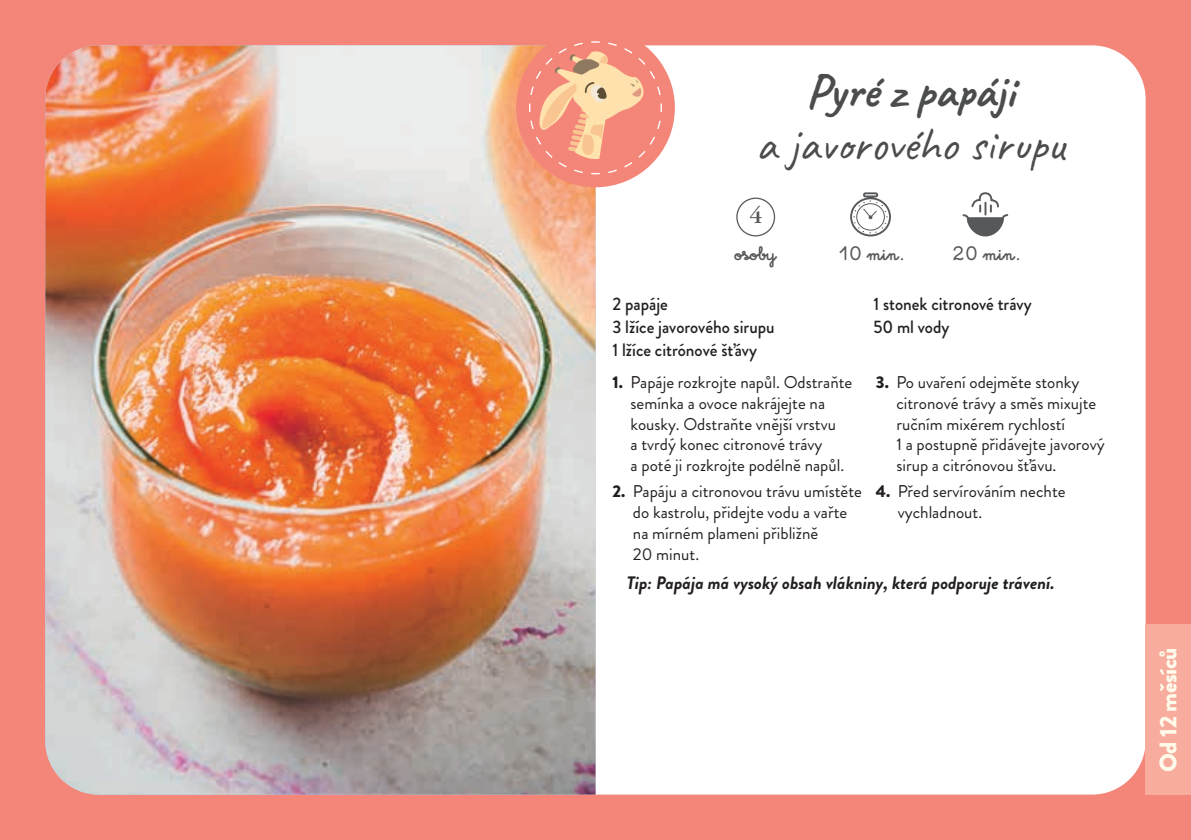
<style>
.page{position:relative;width:1191px;height:840px;background:#fff}
.page>*{position:absolute;margin:0;border:0;box-sizing:border-box;transform-origin:0 0}
.t1{font:48px "Caveat";color:#4b4c4d}
.t2{font:700 48px "Caveat";color:#4b4c4d}
.t3{font:24.2px "ITC Garamond Std";color:#57585a}
.t4{font:900 24px "Brandon Grotesque";letter-spacing:-.02em;color:#fefbea}
.t5{font:900 21.8px "Memimas Pro";color:#57585a}
.t6{font:500 18px/22.8px "Brandon Grotesque";color:#231f20;scale:.95 1}
.t7{font:italic 700 18px "Brandon Grotesque";color:#231f20}
.t8{font:17px/20.8px "Brandon Grotesque";color:#231f20}
.s1{font-weight:900}
</style>
<div class="page">
<div style="left:0;top:0;width:1191px;height:839px;background:#f48679"></div>
<div style="left:45px;top:45px;width:1100px;height:749px;background:#fff;border-radius:54px"></div>
<div style="left:1145px;top:624px;width:46px;height:170px;background:#f8ac9e"></div>
<img style="left:45px;top:45px;width:550px;height:749px">
<svg style="left:962px;top:192px;width:47px;height:45px"></svg>
<div style="left:850px;top:197px;width:41px;height:39px;border:2px solid #57585a;border-radius:50%"></div>
<div style="left:863px;top:192px;width:15px;height:5px;border:2px solid #57585a;border-radius:2px"></div>
<svg style="left:853px;top:196px;width:34px;height:37px"></svg>
<div style="left:736px;top:197px;width:39px;height:39px;border:1px solid #57585a;border-radius:50%"></div>
<div style="left:516px;top:28px;width:159px;height:159px;background:#f48679;border-radius:50%"></div>
<svg style="left:528px;top:41px;width:134px;height:134px"></svg>
<h1 class="t2" style="left:806px;top:60px;width:210px">Pyré z papáji</h1>
<h1 class="t1" style="left:756px;top:114px;width:310px">a javorového sirupu</h1>
<h2 class="t3" style="left:749px;top:202px;width:14px">4</h2>
<p class="t5" style="left:735px;top:241px;width:43px">osoby</p>
<p class="t5" style="left:839px;top:241px;width:68px">10 min.</p>
<p class="t5" style="left:952px;top:241px;width:70px">20 min.</p>
<p class="t6" style="left:612px;top:292px;width:172px">2 papáje<br>3 lžíce javorového sirupu<br>1 lžíce citrónové šťávy</p>
<p class="t6" style="left:873px;top:292px;width:168px">1 stonek citronové trávy<br>50 ml vody</p>
<p class="t8" style="left:630px;top:372px;width:223px;text-indent:-18px"><span class="s1">1.</span> Papáje rozkrojte napůl. Odstraňte semínka a ovoce nakrájejte na kousky. Odstraňte vnější vrstvu<br>a tvrdý konec citronové trávy<br>a poté ji rozkrojte podélně napůl.</p>
<p class="t8" style="left:633px;top:481px;width:230px;text-indent:-20px"><span class="s1">2.</span> Papáju a citronovou trávu umístěte do kastrolu, přidejte vodu a vařte na mírném plameni přibližně<br>20 minut.</p>
<p class="t8" style="left:896px;top:371px;width:210px;text-indent:-20px"><span class="s1">3.</span> Po uvaření odejměte stonky citronové trávy a směs mixujte ručním mixérem rychlostí<br>1 a postupně přidávejte javorový sirup a citrónovou šťávu.</p>
<p class="t8" style="left:897px;top:481px;width:169px;text-indent:-22px"><span class="s1">4.</span> Před servírováním nechte vychladnout.</p>
<p class="t7" style="left:626px;top:569px;width:429px">Tip: Papája má vysoký obsah vlákniny, která podporuje trávení.</p>
<h3 class="t4" style="left:1151px;top:771px;width:126px;rotate:-90deg">Od 12 měsíců</h3>
</div>
